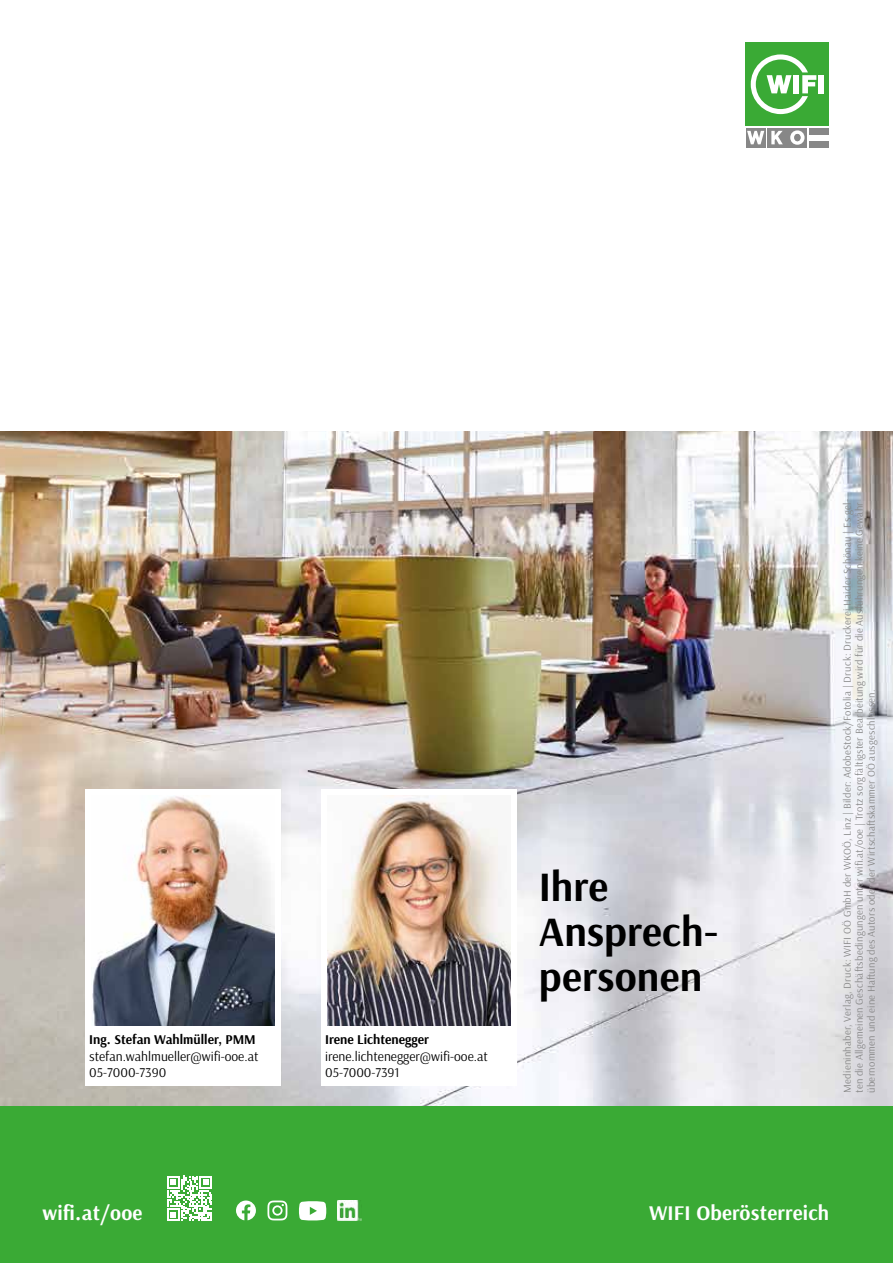
<style>
.page{position:relative;width:893px;height:1263px;background:#fff}
.page>*{position:absolute;margin:0;border:0;box-sizing:border-box;transform-origin:0 0}
.t1{font:700 42px/45px "Arsenal";color:#000}
.t2{font:700 21px "Arsenal";letter-spacing:.01em;color:#fff}
.t3{font:13.5px/16.5px "Arsenal";color:#000}
.t4{font:700 13.5px "Arsenal";color:#000}
.t5{font:10.5px/12px "Arsenal";letter-spacing:.025em;color:#878787}
</style>
<div class="page">
<div style="left:746px;top:43px;width:83px;height:83px;background:#3aaa35"></div>
<div style="left:787px;top:128px;width:20px;height:20px;background:#878787"></div>
<div style="left:767px;top:128px;width:19px;height:20px;background:#878787"></div>
<svg style="left:771px;top:131px;width:12px;height:13px"></svg>
<div style="left:746px;top:128px;width:20px;height:20px;background:#878787"></div>
<svg style="left:747px;top:131px;width:17px;height:13px"></svg>
<div style="left:809px;top:141px;width:20px;height:7px;background:#878787"></div>
<svg style="left:790px;top:130px;width:14px;height:15px"></svg>
<div style="left:794px;top:134px;width:6px;height:7px;background:#878787;border-radius:50%"></div>
<svg style="left:751px;top:54px;width:65px;height:60px"></svg>
<div style="left:818px;top:75px;width:6px;height:18px;background:#fff"></div>
<div style="left:809px;top:128px;width:20px;height:6px;background:#878787"></div>
<div style="left:0;top:1105px;width:893px;height:158px;background:#3aaa35"></div>
<svg style="left:236px;top:1200px;width:20px;height:20px"></svg>
<svg style="left:267px;top:1200px;width:20px;height:20px"></svg>
<svg style="left:299px;top:1201px;width:27px;height:19px"></svg>
<img style="left:338px;top:1200px;width:23px;height:20px">
<svg style="left:167px;top:1176px;width:45px;height:45px"></svg>
<img style="left:0;top:431px;width:893px;height:675px">
<div style="left:321px;top:789px;width:196px;height:297px;background:#fff"></div>
<img style="left:327px;top:796px;width:183px;height:229px">
<div style="left:85px;top:789px;width:196px;height:297px;background:#fff"></div>
<img style="left:92px;top:796px;width:182px;height:229px">
<p class="t4" style="left:89px;top:1031px;width:168px">Ing. Stefan Wahlmüller, PMM</p>
<p class="t3" style="left:89px;top:1048px;width:171px">stefan.wahlmueller@wifi-ooe.at<br>05-7000-7390</p>
<p class="t4" style="left:325px;top:1031px;width:105px">Irene Lichtenegger</p>
<p class="t3" style="left:325px;top:1048px;width:164px">irene.lichtenegger@wifi-ooe.at<br>05-7000-7391</p>
<h1 class="t1" style="left:539px;top:865px;width:181px">Ihre<br>Ansprech&shy;personen</h1>
<p class="t5" style="left:841px;top:1093px;width:595px;rotate:-90deg">Medieninhaber, Verlag, Druck: WIFI OÖ GmbH der WKOÖ, Linz | Bilder: AdobeStock/Fotolia | Druck: Druckerei Haider Schönau | Es gel&shy;ten die Allgemeinen Geschäftsbedingungen unter wifi.at/ooe | Trotz sorgfältigster Bearbeitung wird für die Ausführungen keine Gewähr übernommen und eine Haftung des Autors oder der Wirtschaftskammer OÖ ausgeschlossen.</p>
<h2 class="t2" style="left:43px;top:1200px;width:102px">wifi.at/ooe</h2>
<h2 class="t2" style="left:649px;top:1200px;width:182px">WIFI Oberösterreich</h2>
</div>
